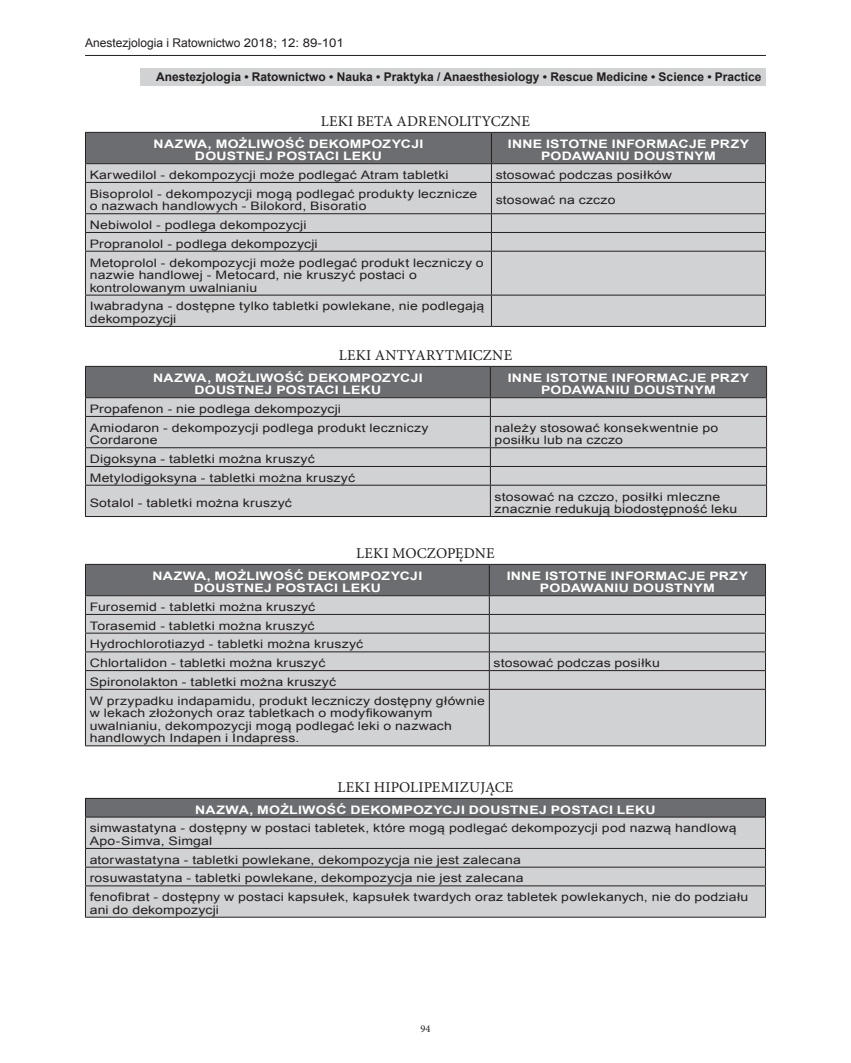
<style>
.page{position:relative;width:851px;height:1063px;background:#fff}
.page>*{position:absolute;margin:0;border:0;box-sizing:border-box;transform-origin:0 0}
.t1{font:15px "Minion Pro";letter-spacing:.01em;color:#231f20}
.t2{font:700 12px "Arial";color:#231f20}
.t3{font:12px "Arial";color:#231f20}
.t4{font:11.7px/18.8px "Arial";letter-spacing:.015em;color:#231f20;scale:1.2 1}
.t5{font:700 11.7px/12.6px "Arial";letter-spacing:.015em;color:#fff;text-align:center;scale:1.2 1}
.t6{font:10.5px "Minion Pro";color:#231f20}
</style>
<div class="page">
<hr style="left:85px;top:55px;width:680px;height:1px;background:#231f20">
<div style="left:140px;top:68px;width:625px;height:17px;background:#d1d2d4"></div>
<div style="left:86px;top:183px;width:679px;height:143px;background:#d1d2d4"></div>
<svg style="left:85px;top:132px;width:681px;height:50px;background:#8c8d90"></svg>
<hr style="left:85px;top:182px;width:406px;height:1px;background:#231f20">
<hr style="left:85px;top:183px;width:1px;height:30px;background:#231f20">
<hr style="left:491px;top:182px;width:274px;height:1px;background:#231f20">
<hr style="left:491px;top:183px;width:1px;height:30px;background:#231f20">
<hr style="left:765px;top:183px;width:1px;height:30px;background:#231f20">
<hr style="left:85px;top:213px;width:406px;height:1px;background:#231f20">
<hr style="left:491px;top:213px;width:274px;height:1px;background:#231f20">
<hr style="left:85px;top:232px;width:406px;height:1px;background:#231f20">
<svg style="left:85px;top:214px;width:1px;height:37px"></svg>
<hr style="left:491px;top:232px;width:274px;height:1px;background:#231f20">
<svg style="left:491px;top:214px;width:1px;height:37px"></svg>
<svg style="left:765px;top:214px;width:1px;height:37px"></svg>
<hr style="left:85px;top:251px;width:406px;height:1px;background:#231f20">
<hr style="left:85px;top:252px;width:1px;height:43px;background:#231f20">
<hr style="left:491px;top:251px;width:274px;height:1px;background:#231f20">
<hr style="left:491px;top:252px;width:1px;height:43px;background:#231f20">
<hr style="left:765px;top:252px;width:1px;height:43px;background:#231f20">
<hr style="left:85px;top:295px;width:406px;height:1px;background:#231f20">
<hr style="left:85px;top:295px;width:1px;height:31px;background:#231f20">
<hr style="left:491px;top:295px;width:274px;height:1px;background:#231f20">
<hr style="left:491px;top:295px;width:1px;height:31px;background:#231f20">
<hr style="left:765px;top:295px;width:1px;height:31px;background:#231f20">
<hr style="left:85px;top:326px;width:406px;height:1px;background:#231f20">
<hr style="left:491px;top:326px;width:274px;height:1px;background:#231f20">
<div style="left:86px;top:417px;width:680px;height:99px;background:#d1d2d4"></div>
<svg style="left:85px;top:366px;width:682px;height:50px;background:#8c8d90"></svg>
<hr style="left:85px;top:416px;width:405px;height:1px;background:#231f20">
<hr style="left:85px;top:417px;width:1px;height:30px;background:#231f20">
<hr style="left:490px;top:416px;width:276px;height:1px;background:#231f20">
<hr style="left:490px;top:417px;width:1px;height:30px;background:#231f20">
<hr style="left:766px;top:417px;width:1px;height:30px;background:#231f20">
<hr style="left:85px;top:447px;width:405px;height:1px;background:#231f20">
<hr style="left:490px;top:447px;width:276px;height:1px;background:#231f20">
<hr style="left:85px;top:466px;width:405px;height:1px;background:#231f20">
<svg style="left:85px;top:448px;width:1px;height:37px"></svg>
<hr style="left:490px;top:466px;width:276px;height:1px;background:#231f20">
<svg style="left:490px;top:448px;width:1px;height:37px"></svg>
<svg style="left:766px;top:448px;width:1px;height:37px"></svg>
<hr style="left:85px;top:485px;width:405px;height:1px;background:#231f20">
<hr style="left:85px;top:486px;width:1px;height:30px;background:#231f20">
<hr style="left:490px;top:485px;width:276px;height:1px;background:#231f20">
<hr style="left:490px;top:486px;width:1px;height:30px;background:#231f20">
<hr style="left:766px;top:486px;width:1px;height:30px;background:#231f20">
<hr style="left:85px;top:516px;width:405px;height:1px;background:#231f20">
<hr style="left:490px;top:516px;width:276px;height:1px;background:#231f20">
<div style="left:86px;top:690px;width:679px;height:55px;background:#d1d2d4"></div>
<svg style="left:85px;top:564px;width:681px;height:125px;background:#afb0b2"></svg>
<hr style="left:85px;top:689px;width:404px;height:1px;background:#231f20">
<hr style="left:85px;top:690px;width:1px;height:55px;background:#231f20">
<hr style="left:489px;top:689px;width:276px;height:1px;background:#231f20">
<hr style="left:489px;top:690px;width:1px;height:55px;background:#231f20">
<hr style="left:765px;top:690px;width:1px;height:55px;background:#231f20">
<hr style="left:85px;top:745px;width:404px;height:1px;background:#231f20">
<hr style="left:489px;top:745px;width:276px;height:1px;background:#231f20">
<div style="left:85px;top:798px;width:680px;height:19px;background:#6c6d70"></div>
<div style="left:86px;top:818px;width:679px;height:99px;background:#d1d2d4"></div>
<hr style="left:85px;top:798px;width:680px;height:1px;background:#231f20">
<svg style="left:85px;top:799px;width:1px;height:18px"></svg>
<svg style="left:765px;top:799px;width:1px;height:18px"></svg>
<hr style="left:85px;top:817px;width:680px;height:1px;background:#231f20">
<hr style="left:85px;top:817px;width:1px;height:31px;background:#231f20">
<hr style="left:765px;top:817px;width:1px;height:31px;background:#231f20">
<hr style="left:85px;top:848px;width:680px;height:1px;background:#231f20">
<hr style="left:85px;top:867px;width:680px;height:1px;background:#231f20">
<svg style="left:85px;top:849px;width:1px;height:36px"></svg>
<svg style="left:765px;top:849px;width:1px;height:36px"></svg>
<hr style="left:85px;top:885px;width:680px;height:1px;background:#231f20">
<hr style="left:85px;top:886px;width:1px;height:31px;background:#231f20">
<hr style="left:765px;top:886px;width:1px;height:31px;background:#231f20">
<hr style="left:85px;top:917px;width:680px;height:1px;background:#231f20">
<p class="t3" style="left:85px;top:35px;width:260px">Anestezjologia i Ratownictwo 2018; 12: 89-101</p>
<p class="t2" style="left:156px;top:69px;width:606px">Anestezjologia • Ratownictwo • Nauka • Praktyka / Anaesthesiology • Rescue Medicine • Science • Practice</p>
<p class="t1" style="left:321px;top:111px;width:211px">LEKI BETA ADRENOLITYCZNE</p>
<p class="t5" style="left:154px;top:138px;width:226px">NAZWA, MOŻLIWOŚĆ DEKOMPOZYCJI<br>DOUSTNEJ POSTACI LEKU</p>
<p class="t5" style="left:507px;top:138px;width:203px">INNE ISTOTNE INFORMACJE PRZY<br>PODAWANIU DOUSTNYM</p>
<p class="t4" style="left:90px;top:166px;width:300px">Karwedilol - dekompozycji może podlegać Atram tabletki</p>
<p class="t4" style="left:495px;top:166px;width:148px">stosować podczas posiłków</p>
<p class="t4" style="left:90px;top:187px;width:324px;line-height:12.6px">Bisoprolol - dekompozycji mogą podlegać produkty lecznicze o nazwach handlowych - Bilokord, Bisoratio</p>
<p class="t4" style="left:495px;top:191px;width:101px">stosować na czczo</p>
<p class="t4" style="left:90px;top:216px;width:330px">Nebiwolol - podlega dekompozycji<br>Propranolol - podlega dekompozycji<br>Metoprolol - dekompozycji może podlegać produkt leczniczy o</p>
<p class="t4" style="left:90px;top:269px;width:274px;line-height:12.6px">nazwie handlowej - Metocard, nie kruszyć postaci o kontrolowanym uwalnianiu</p>
<p class="t4" style="left:90px;top:300px;width:330px;line-height:12.6px">Iwabradyna - dostępne tylko tabletki powlekane, nie podlegają dekompozycji</p>
<p class="t1" style="left:338px;top:345px;width:175px">LEKI ANTYARYTMICZNE</p>
<p class="t5" style="left:153px;top:372px;width:226px">NAZWA, MOŻLIWOŚĆ DEKOMPOZYCJI<br>DOUSTNEJ POSTACI LEKU</p>
<p class="t5" style="left:507px;top:372px;width:203px">INNE ISTOTNE INFORMACJE PRZY<br>PODAWANIU DOUSTNYM</p>
<p class="t4" style="left:90px;top:400px;width:284px">Propafenon - nie podlega dekompozycji<br>Amiodaron - dekompozycji podlega produkt leczniczy</p>
<p class="t4" style="left:90px;top:431px;width:58px">Cordarone</p>
<p class="t4" style="left:494px;top:421px;width:188px;line-height:12.6px">należy stosować konsekwentnie po posiłku lub na czczo</p>
<p class="t4" style="left:90px;top:450px;width:223px">Digoksyna - tabletki można kruszyć<br>Metylodigoksyna - tabletki można kruszyć</p>
<p class="t4" style="left:90px;top:493px;width:170px">Sotalol - tabletki można kruszyć</p>
<p class="t4" style="left:494px;top:490px;width:204px;line-height:12.6px">stosować na czczo, posiłki mleczne znacznie redukują biodostępność leku</p>
<p class="t1" style="left:356px;top:543px;width:140px">LEKI MOCZOPĘDNE</p>
<p class="t5" style="left:152px;top:570px;width:226px">NAZWA, MOŻLIWOŚĆ DEKOMPOZYCJI<br>DOUSTNEJ POSTACI LEKU</p>
<p class="t5" style="left:506px;top:570px;width:203px">INNE ISTOTNE INFORMACJE PRZY<br>PODAWANIU DOUSTNYM</p>
<p class="t4" style="left:90px;top:598px;width:229px">Furosemid - tabletki można kruszyć Torasemid - tabletki można kruszyć Hydrochlorotiazyd - tabletki można kruszyć Chlortalidon - tabletki można kruszyć</p>
<p class="t4" style="left:493px;top:654px;width:140px">stosować podczas posiłku</p>
<p class="t4" style="left:90px;top:673px;width:331px">Spironolakton - tabletki można kruszyć<br>W przypadku indapamidu, produkt leczniczy dostępny głównie</p>
<p class="t4" style="left:90px;top:707px;width:303px;line-height:12.6px">w lekach złożonych oraz tabletkach o modyfikowanym uwalnianiu, dekompozycji mogą podlegać leki o nazwach handlowych Indapen i Indapress.</p>
<p class="t1" style="left:337px;top:777px;width:177px">LEKI HIPOLIPEMIZUJĄCE</p>
<p class="t5" style="left:195px;top:804px;width:385px">NAZWA, MOŻLIWOŚĆ DEKOMPOZYCJI DOUSTNEJ POSTACI LEKU</p>
<p class="t4" style="left:90px;top:822px;width:540px;line-height:12.6px">simwastatyna - dostępny w postaci tabletek, które mogą podlegać dekompozycji pod nazwą handlową<br>Apo-Simva, Simgal</p>
<p class="t4" style="left:90px;top:850px;width:550px">atorwastatyna - tabletki powlekane, dekompozycja nie jest zalecana<br>rosuwastatyna - tabletki powlekane, dekompozycja nie jest zalecana<br>fenofibrat - dostępny w postaci kapsułek, kapsułek twardych oraz tabletek powlekanych, nie do podziału</p>
<p class="t4" style="left:90px;top:900px;width:109px">ani do dekompozycji</p>
<p class="t6" style="left:420px;top:1022px;width:12px">94</p>
</div>
